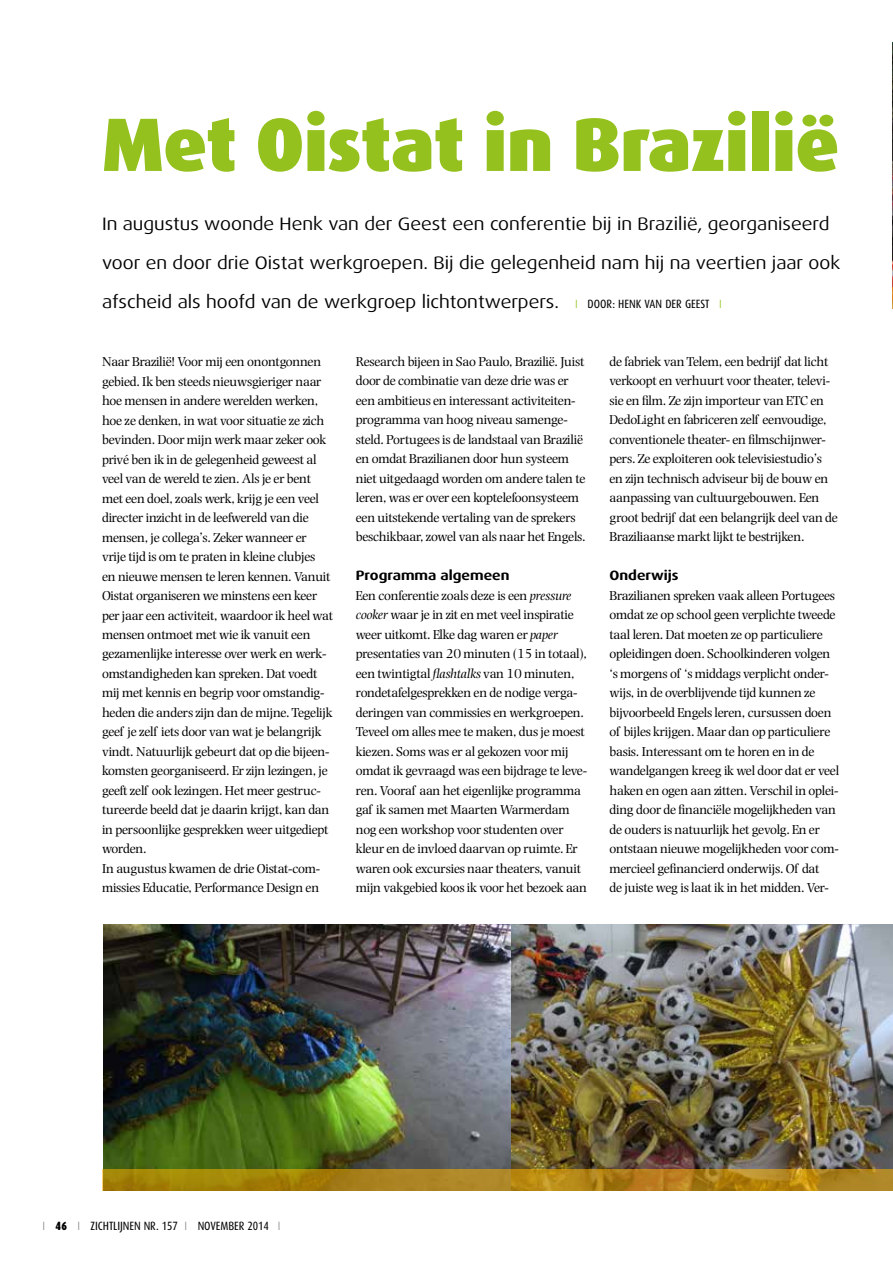
<style>
.page{position:relative;width:893px;height:1263px;background:#fff}
.page>*{position:absolute;margin:0;border:0;box-sizing:border-box;transform-origin:0 0}
.t1{font:900 75.75px "Dax";letter-spacing:-.005em;color:#95c11f}
.t2{font:18px/39px "Dax Wide";color:#000}
.t3{font:13.5px/19.5px "Photina";letter-spacing:-.02em;color:#000}
.t4{font:700 13.5px "Dax Wide";color:#000}
.t5{font:12px "Dax Condensed";letter-spacing:-.005em;color:#000}
.s1{font-family:"Dax Condensed";font-weight:300;font-size:12px;color:#95c11f}
.s2{font-family:"Dax Condensed";font-size:12px}
.s3{font-style:italic}
.s4{font-weight:300;color:#878787}
.s5{font-weight:900}
</style>
<div class="page">
<img style="left:103px;top:925px;width:408px;height:244px">
<img style="left:892px;top:43px;width:1px;height:244px">
<img style="left:511px;top:925px;width:382px;height:244px">
<svg style="left:102px;top:1169px;width:791px;height:22px;background:#ac8315"></svg>
<svg style="left:892px;top:287px;width:1px;height:21px"></svg>
<h1 class="t1" style="left:102px;top:101px;width:739px">Met Oistat in Brazilië</h1>
<p class="t2" style="left:102px;top:204px;width:740px">In augustus woonde Henk van der Geest een conferentie bij in Brazilië, georganiseerd voor en door drie Oistat werkgroepen. Bij die gelegenheid nam hij na veertien jaar ook afscheid als hoofd van de werkgroep lichtontwerpers. <span class="s1">I</span> <span class="s2">DOOR: HENK VAN DER GEEST</span> <span class="s1">I</span></p>
<p class="t3" style="left:102px;top:352px;width:233px">Naar Brazilië! Voor mij een onontgonnen gebied. Ik ben steeds nieuwsgieriger naar hoe mensen in andere werelden werken, hoe ze denken, in wat voor situatie ze zich bevinden. Door mijn werk maar zeker ook privé ben ik in de gelegenheid geweest al veel van de wereld te zien. Als je er bent met een doel, zoals werk, krijg je een veel directer inzicht in de leefwereld van die mensen, je collega’s. Zeker wanneer er vrije tijd is om te praten in kleine clubjes<br>en nieuwe mensen te leren kennen. Vanuit Oistat organiseren we minstens een keer per jaar een activiteit, waardoor ik heel wat mensen ontmoet met wie ik vanuit een gezamenlijke interesse over werk en werk&shy;omstandigheden kan spreken. Dat voedt mij met kennis en begrip voor omstandig&shy;heden die anders zijn dan de mijne. Tegelijk geef je zelf iets door van wat je belangrijk vindt. Natuurlijk gebeurt dat op die bijeen&shy;komsten georganiseerd. Er zijn lezingen, je geeft zelf ook lezingen. Het meer gestruc&shy;tureerde beeld dat je daarin krijgt, kan dan in persoonlijke gesprekken weer uitgediept worden.<br>In augustus kwamen de drie Oistat-com&shy;missies Educatie, Performance Design en</p>
<p class="t3" style="left:356px;top:352px;width:231px">Research bijeen in Sao Paulo, Brazilië. Juist door de combinatie van deze drie was er een ambitieus en interessant activiteiten&shy;programma van hoog niveau samenge&shy;steld. Portugees is de landstaal van Brazilië en omdat Brazilianen door hun systeem niet uitgedaagd worden om andere talen te leren, was er over een koptelefoonsysteem een uitstekende vertaling van de sprekers beschikbaar, zowel van als naar het Engels.</p>
<p class="t4" style="left:356px;top:568px;width:155px">Programma algemeen</p>
<p class="t3" style="left:356px;top:586px;width:233px">Een conferentie zoals deze is een <span class="s3">pressure cooker</span> waar je in zit en met veel inspiratie weer uitkomt. Elke dag waren er <span class="s3">paper </span>presentaties van 20 minuten (15 in totaal), een twintigtal <span class="s3">flashtalks</span> van 10 minuten, rondetafelgesprekken en de nodige verga&shy;deringen van commissies en werkgroepen.<br>Teveel om alles mee te maken, dus je moest kiezen. Soms was er al gekozen voor mij omdat ik gevraagd was een bijdrage te leve&shy;ren. Vooraf aan het eigenlijke programma gaf ik samen met Maarten Warmerdam nog een workshop voor studenten over kleur en de invloed daarvan op ruimte. Er waren ook excursies naar theaters, vanuit mijn vakgebied koos ik voor het bezoek aan</p>
<p class="t3" style="left:609px;top:352px;width:230px">de fabriek van Telem, een bedrijf dat licht verkoopt en verhuurt voor theater, televi&shy;sie en film. Ze zijn importeur van ETC en DedoLight en fabriceren zelf eenvoudige, conventionele theater- en filmschijnwer&shy;pers. Ze exploiteren ook televisiestudio’s en zijn technisch adviseur bij de bouw en aanpassing van cultuurgebouwen. Een groot bedrijf dat een belangrijk deel van de Braziliaanse markt lijkt te bestrijken.</p>
<p class="t4" style="left:609px;top:568px;width:71px">Onderwijs</p>
<p class="t3" style="left:609px;top:586px;width:231px">Brazilianen spreken vaak alleen Portugees omdat ze op school geen verplichte tweede taal leren. Dat moeten ze op particuliere opleidingen doen. Schoolkinderen volgen ‘s morgens of ‘s middags verplicht onder&shy;wijs, in de overblijvende tijd kunnen ze bijvoorbeeld Engels leren, cursussen doen of bijles krijgen. Maar dan op particuliere basis. Interessant om te horen en in de wandelgangen kreeg ik wel door dat er veel haken en ogen aan zitten. Verschil in oplei&shy;ding door de financiële mogelijkheden van de ouders is natuurlijk het gevolg. En er ontstaan nieuwe mogelijkheden voor com&shy;mercieel gefinancierd onderwijs. Of dat<br>de juiste weg is laat ik in het midden. Ver-</p>
<p class="t5" style="left:43px;top:1219px;width:240px"><span class="s4">I</span> <span class="s5">46</span> <span class="s4">I</span> ZICHTLIJNEN NR. 157 <span class="s4">I</span> NOVEMBER 2014 <span class="s4">I</span></p>
</div>
